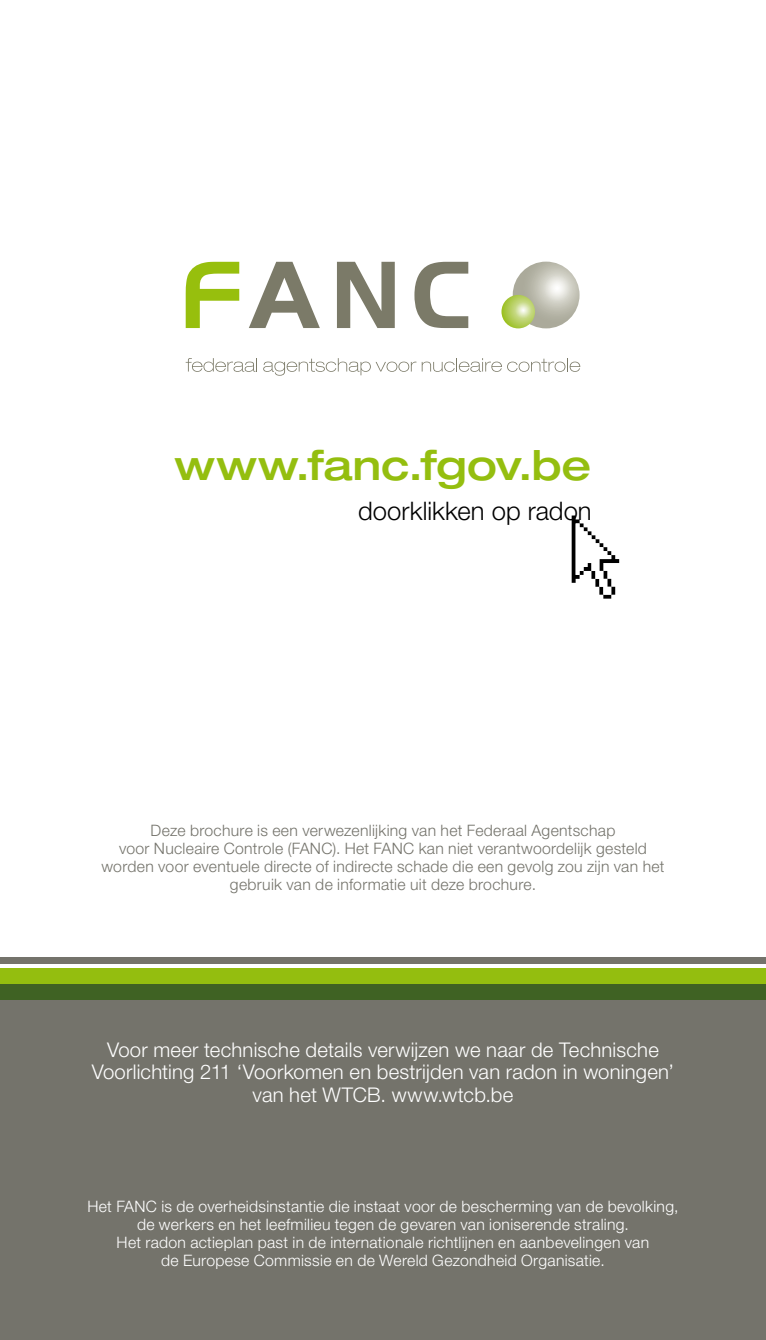
<style>
.page{position:relative;width:766px;height:1340px;background:#fff}
.page>*{position:absolute;margin:0;border:0;box-sizing:border-box;transform-origin:0 0}
.t1{font:500 expanded 41.18px "Helvetica Neue LT Std";color:#94be0f}
.t2{font:300 25.65px "Helvetica Neue LT Std";color:#000}
.t3{font:300 20.25px/22.5px "Helvetica Neue LT Std";letter-spacing:.01em;color:#fff;text-align:center}
.t4{font:300 15.75px/18px "Helvetica Neue LT Std";letter-spacing:.02em;color:#fff;text-align:center}
.t5{font:300 15.75px/18px "Helvetica Neue LT Std";letter-spacing:.02em;color:#74736b;text-align:center}
</style>
<div class="page">
<div style="left:0;top:983px;width:765px;height:356px;background:#74736b"></div>
<div style="left:0;top:968px;width:765px;height:15px;background:#94be0f"></div>
<div style="left:0;top:983px;width:765px;height:16px;background:#3f6223"></div>
<div style="left:0;top:957px;width:765px;height:6px;background:#74736b"></div>
<svg style="left:186px;top:262px;width:53px;height:66px"></svg>
<svg style="left:249px;top:262px;width:71px;height:66px"></svg>
<svg style="left:337px;top:262px;width:57px;height:66px"></svg>
<svg style="left:414px;top:262px;width:54px;height:66px"></svg>
<svg style="left:512px;top:261px;width:67px;height:67px;background:#c3c2b7"></svg>
<svg style="left:501px;top:295px;width:34px;height:33px"></svg>
<svg style="left:186px;top:358px;width:71px;height:14px"></svg>
<svg style="left:263px;top:358px;width:317px;height:17px"></svg>
<svg style="left:571px;top:515px;width:48px;height:83px"></svg>
<h1 class="t1" style="left:174px;top:440px;width:418px">www.fanc.fgov.be</h1>
<h2 class="t2" style="left:358px;top:495px;width:235px">doorklikken op radon</h2>
<p class="t5" style="left:101px;top:821px;width:564px">Deze brochure is een verwezenlijking van het Federaal Agentschap<br>voor Nucleaire Controle (FANC). Het FANC kan niet verantwoordelijk gesteld worden voor eventuele directe of indirecte schade die een gevolg zou zijn van het gebruik van de informatie uit deze brochure.</p>
<p class="t3" style="left:92px;top:1037px;width:583px">Voor meer technische details verwijzen we naar de Technische<br>Voorlichting 211 ‘Voorkomen en bestrijden van radon in woningen’ van het WTCB. www.wtcb.be</p>
<p class="t4" style="left:87px;top:1196px;width:592px">Het FANC is de overheidsinstantie die instaat voor de bescherming van de bevolking, de werkers en het leefmilieu tegen de gevaren van ioniserende straling.<br>Het radon actieplan past in de internationale richtlijnen en aanbevelingen van<br>de Europese Commissie en de Wereld Gezondheid Organisatie.</p>
</div>
